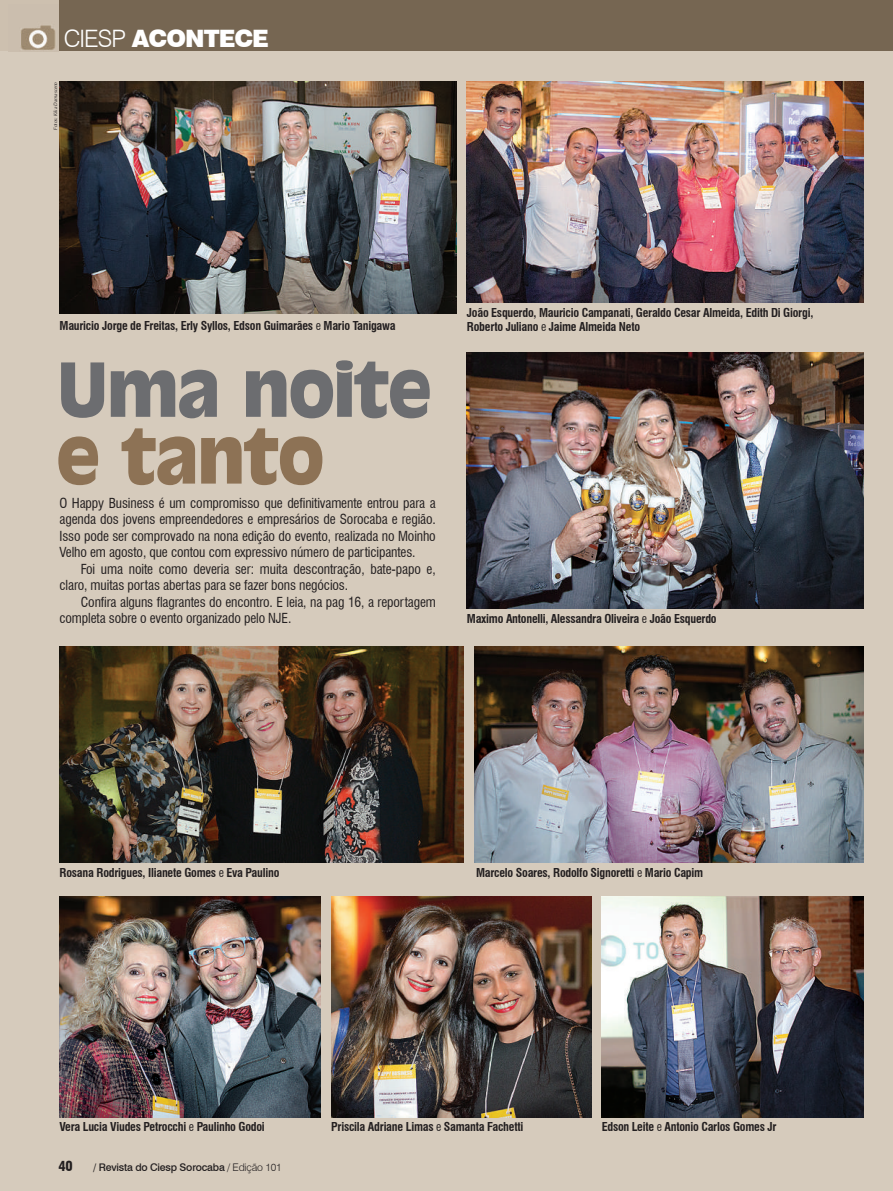
<style>
.page{position:relative;width:893px;height:1191px;background:#fff}
.page>*{position:absolute;margin:0;border:0;box-sizing:border-box;transform-origin:0 0}
.t1{font:900 73.2px "Incised 901 BT";letter-spacing:-.03em;color:#6c6d70}
.t2{font:900 73.2px "Incised 901 BT";letter-spacing:-.03em;color:#8d7255}
.t3{font:900 24px "Swiss 721 BT";letter-spacing:-.04em;color:#fff}
.t4{font:condensed 13.5px/16.5px "Swiss 721 BT";letter-spacing:-.01em;color:#231f20}
.t5{font:900 condensed 13.5px "Swiss 721 BT";color:#231f20}
.t6{font:700 condensed 12px/14.2px "Swiss 721 BT";letter-spacing:-.02em;color:#231f20}
.t7{font:500 10.5px "Swiss 721 BT";letter-spacing:-.02em;color:#231f20}
.t8{font:italic 4.95px "Roman Serif";color:#231f20}
.s1{font-weight:300}
.s2{font-weight:400}
</style>
<div class="page">
<div style="left:0;top:29px;width:893px;height:1162px;background:#d6cbbc"></div>
<div style="left:0;top:0;width:60px;height:51px;background:#cdc0af"></div>
<img style="left:21px;top:25px;width:35px;height:25px">
<div style="left:60px;top:0;width:833px;height:51px;background:#766652"></div>
<img style="left:59px;top:82px;width:397px;height:231px">
<img style="left:467px;top:82px;width:396px;height:221px">
<img style="left:467px;top:352px;width:396px;height:256px">
<img style="left:60px;top:896px;width:261px;height:221px">
<img style="left:331px;top:896px;width:260px;height:221px">
<img style="left:59px;top:646px;width:404px;height:216px">
<img style="left:474px;top:646px;width:389px;height:216px">
<img style="left:601px;top:896px;width:262px;height:221px">
<h2 class="t3" style="left:64px;top:24px;width:207px"><span class="s1">CIESP</span> ACONTECE</h2>
<p class="t8" style="left:53px;top:130px;width:49px;rotate:-90deg">Fotos: Kika Damasceno</p>
<p class="t6" style="left:60px;top:318px;width:338px">Mauricio Jorge de Freitas, Erly Syllos, Edson Guimarães <span class="s2">e</span> Mario Tanigawa</p>
<h1 class="t1" style="left:56px;top:345px;width:377px">Uma noite</h1>
<h1 class="t2" style="left:56px;top:412px;width:270px">e tanto</h1>
<p class="t4" style="left:60px;top:494px;width:378px;text-align:justify">O Happy Business é um compromisso que definitivamente entrou para a agenda dos jovens empreendedores e empresários de Sorocaba e região.<br>Isso pode ser comprovado na nona edição do evento, realizada no Moinho Velho em agosto, que contou com expressivo número de participantes.</p>
<p class="t4" style="left:60px;top:560px;width:378px;text-indent:21px">Foi uma noite como deveria ser: muita descontração, bate-papo e, claro, muitas portas abertas para se fazer bons negócios.</p>
<p class="t4" style="left:60px;top:593px;width:378px;text-indent:21px">Confira alguns flagrantes do encontro. E leia, na pag 16, a reportagem completa sobre o evento organizado pelo NJE.</p>
<p class="t6" style="left:467px;top:305px;width:348px">João Esquerdo, Mauricio Campanati, Geraldo Cesar Almeida, Edith Di Giorgi,<br>Roberto Juliano <span class="s2">e</span> Jaime Almeida Neto</p>
<p class="t6" style="left:467px;top:611px;width:251px">Maximo Antonelli, Alessandra Oliveira <span class="s2">e</span> João Esquerdo</p>
<p class="t6" style="left:60px;top:865px;width:221px">Rosana Rodrigues, Ilianete Gomes <span class="s2">e</span> Eva Paulino</p>
<p class="t6" style="left:476px;top:865px;width:229px">Marcelo Soares, Rodolfo Signoretti <span class="s2">e</span> Mario Capim</p>
<p class="t6" style="left:60px;top:1120px;width:207px">Vera Lucia Viudes Petrocchi <span class="s2">e</span> Paulinho Godoi</p>
<p class="t5" style="left:58px;top:1158px;width:16px">40</p>
<p class="t7" style="left:93px;top:1161px;width:190px">/ Revista do Ciesp Sorocaba <span class="s1">/ Edição 101</span></p>
<p class="t6" style="left:331px;top:1120px;width:194px">Priscila Adriane Limas <span class="s2">e</span> Samanta Fachetti</p>
<p class="t6" style="left:602px;top:1120px;width:176px">Edson Leite <span class="s2">e</span> Antonio Carlos Gomes Jr</p>
</div>
